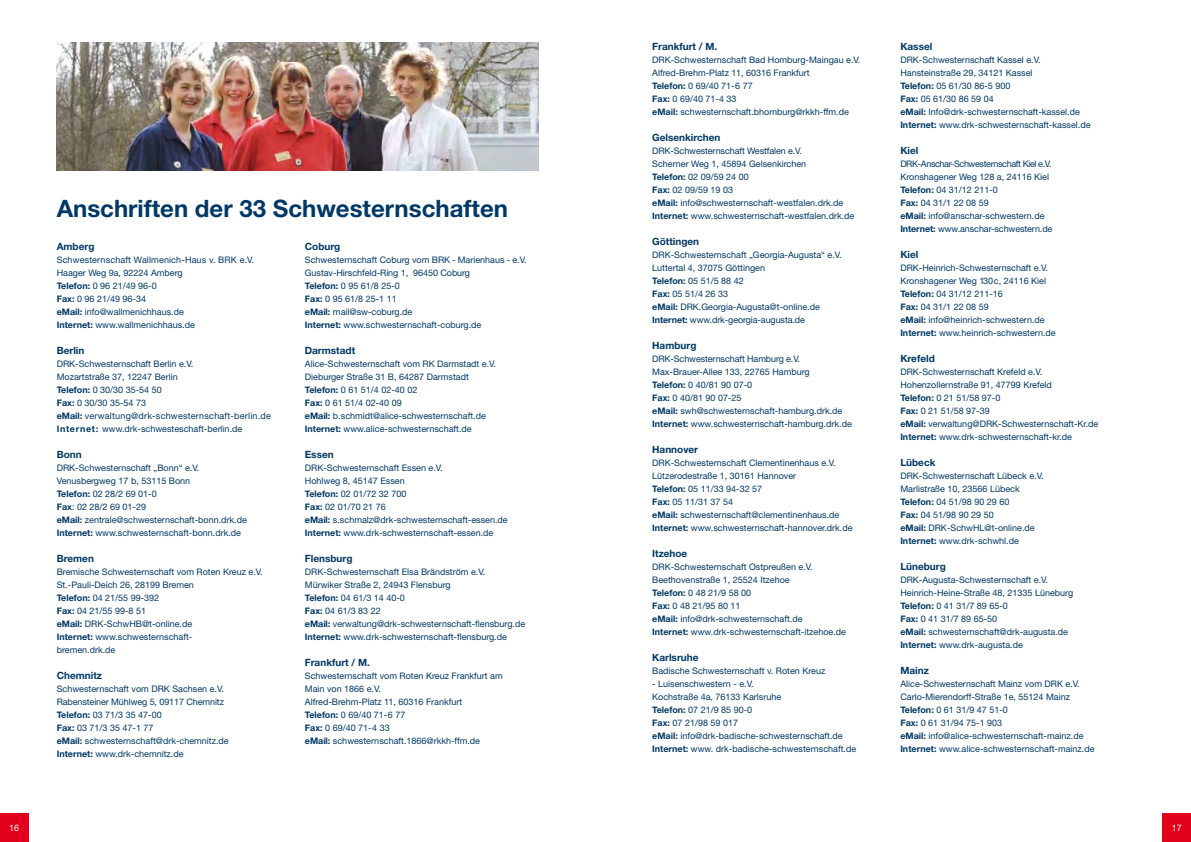
<style>
.page{position:relative;width:1191px;height:842px;background:#fff}
.page>*{position:absolute;margin:0;border:0;box-sizing:border-box;transform-origin:0 0}
.t1{font:700 24px "Helvetica Neue";color:#003867}
.t2{font:700 10px "Helvetica Neue";color:#003867}
.t3{font:9px/13px "Helvetica Neue";color:#003867}
.t4{font:9px "Helvetica Neue";color:#fff}
.s1{font-weight:700}
</style>
<div class="page">
<img style="left:57px;top:43px;width:482px;height:127px">
<div style="left:0;top:814px;width:28px;height:28px;background:#e2001a"></div>
<div style="left:1162px;top:814px;width:29px;height:28px;background:#e2001a"></div>
<h1 class="t1" style="left:57px;top:194px;width:453px">Anschriften der 33 Schwesternschaften</h1>
<p class="t2" style="left:57px;top:240px;width:39px">Amberg</p>
<p class="t3" style="left:57px;top:253px;width:199px">Schwesternschaft Wallmenich-Haus v. BRK e.V.<br>Haager Weg 9a, 92224 Amberg<br><span class="s1">Telefon:</span> 0 96 21/49 96-0<br><span class="s1">Fax:</span> 0 96 21/49 96-34<br><span class="s1">eMail:</span> info@wallmenichhaus.de<br><span class="s1">Internet:</span> www.wallmenichhaus.de</p>
<p class="t2" style="left:57px;top:344px;width:29px">Berlin</p>
<p class="t3" style="left:57px;top:357px;width:216px">DRK-Schwesternschaft Berlin e.V.<br>Mozartstraße 37, 12247 Berlin<br><span class="s1">Telefon:</span> 0 30/30 35-54 50<br><span class="s1">Fax:</span> 0 30/30 35-54 73<br><span class="s1">eMail:</span> verwaltung@drk-schwesternschaft-berlin.de <span class="s1">Internet:</span> www.drk-schwesteschaft-berlin.de</p>
<p class="t2" style="left:57px;top:448px;width:27px">Bonn</p>
<p class="t3" style="left:57px;top:461px;width:192px">DRK-Schwesternschaft „Bonn“ e.V.<br>Venusbergweg 17 b, 53115 Bonn<br><span class="s1">Telefon:</span> 02 28/2 69 01-0<br><span class="s1">Fax</span>: 02 28/2 69 01-29<br><span class="s1">eMail:</span> zentrale@schwesternschaft-bonn.drk.de <span class="s1">Internet:</span> www.schwesternschaft-bonn.drk.de</p>
<p class="t2" style="left:57px;top:552px;width:39px">Bremen</p>
<p class="t3" style="left:57px;top:565px;width:208px">Bremische Schwesternschaft vom Roten Kreuz e.V.<br>St.-Pauli-Deich 26, 28199 Bremen<br><span class="s1">Telefon:</span> 04 21/55 99-392<br><span class="s1">Fax:</span> 04 21/55 99-8 51<br><span class="s1">eMail:</span> DRK-SchwHB@t-online.de<br><span class="s1">Internet:</span> www.schwesternschaft-<br>bremen.drk.de</p>
<p class="t2" style="left:57px;top:669px;width:47px">Chemnitz</p>
<p class="t3" style="left:57px;top:682px;width:174px">Schwesternschaft vom DRK Sachsen e.V.<br>Rabensteiner Mühlweg 5, 09117 Chemnitz <span class="s1">Telefon:</span> 03 71/3 35 47-00<br><span class="s1">Fax:</span> 03 71/3 35 47-1 77<br><span class="s1">eMail:</span> schwesternschaft@drk-chemnitz.de <span class="s1">Internet:</span> www.drk-chemnitz.de</p>
<p class="t2" style="left:305px;top:240px;width:37px">Coburg</p>
<p class="t3" style="left:305px;top:253px;width:223px">Schwesternschaft Coburg vom BRK - Marienhaus - e.V.<br>Gustav-Hirschfeld-Ring 1, 96450 Coburg<br><span class="s1">Telefon:</span> 0 95 61/8 25-0<br><span class="s1">Fax:</span> 0 95 61/8 25-1 11<br><span class="s1">eMail:</span> mail@sw-coburg.de<br><span class="s1">Internet:</span> www.schwesternschaft-coburg.de</p>
<p class="t2" style="left:305px;top:344px;width:52px">Darmstadt</p>
<p class="t3" style="left:305px;top:357px;width:193px">Alice-Schwesternschaft vom RK Darmstadt e.V.<br>Dieburger Straße 31 B, 64287 Darmstadt <span class="s1">Telefon:</span> 0 61 51/4 02-40 02<br><span class="s1">Fax:</span> 0 61 51/4 02-40 09<br><span class="s1">eMail:</span> b.schmidt@alice-schwesternschaft.de <span class="s1">Internet:</span> www.alice-schwesternschaft.de</p>
<p class="t2" style="left:305px;top:448px;width:30px">Essen</p>
<p class="t3" style="left:305px;top:461px;width:204px">DRK-Schwesternschaft Essen e.V.<br>Hohlweg 8, 45147 Essen<br><span class="s1">Telefon:</span> 02 01/72 32 700<br><span class="s1">Fax:</span> 02 01/70 21 76<br><span class="s1">eMail:</span> s.schmalz@drk-schwesternschaft-essen.de <span class="s1">Internet:</span> www.drk-schwesternschaft-essen.de</p>
<p class="t2" style="left:305px;top:552px;width:49px">Flensburg</p>
<p class="t3" style="left:305px;top:565px;width:222px">DRK-Schwesternschaft Elsa Brändström e.V.<br>Mürwiker Straße 2, 24943 Flensburg<br><span class="s1">Telefon:</span> 04 61/3 14 40-0<br><span class="s1">Fax:</span> 04 61/3 83 22<br><span class="s1">eMail:</span> verwaltung@drk-schwesternschaft-flensburg.de <span class="s1">Internet:</span> www.drk-schwesternschaft-flensburg.de</p>
<p class="t2" style="left:305px;top:656px;width:67px">Frankfurt / M.</p>
<p class="t3" style="left:305px;top:669px;width:199px">Schwesternschaft vom Roten Kreuz Frankfurt am<br>Main von 1866 e.V.<br>Alfred-Brehm-Platz 11, 60316 Frankfurt<br><span class="s1">Telefon:</span> 0 69/40 71-6 77<br><span class="s1">Fax:</span> 0 69/40 71-4 33<br><span class="s1">eMail:</span> schwesternschaft.1866@rkkh-ffm.de</p>
<p class="t2" style="left:652px;top:41px;width:67px">Frankfurt / M.</p>
<p class="t3" style="left:652px;top:54px;width:210px">DRK-Schwesternschaft Bad Homburg-Maingau e.V.<br>Alfred-Brehm-Platz 11, 60316 Frankfurt<br><span class="s1">Telefon:</span> 0 69/40 71-6 77<br><span class="s1">Fax:</span> 0 69/40 71-4 33<br><span class="s1">eMail:</span> schwesternschaft.bhomburg@rkkh-ffm.de</p>
<p class="t2" style="left:652px;top:132px;width:70px">Gelsenkirchen</p>
<p class="t3" style="left:652px;top:145px;width:204px">DRK-Schwesternschaft Westfalen e.V.<br>Scherner Weg 1, 45894 Gelsenkirchen<br><span class="s1">Telefon:</span> 02 09/59 24 00<br><span class="s1">Fax:</span> 02 09/59 19 03<br><span class="s1">eMail:</span> info@schwesternschaft-westfalen.drk.de <span class="s1">Internet:</span> www.schwesternschaft-westfalen.drk.de</p>
<p class="t2" style="left:652px;top:236px;width:49px">Göttingen</p>
<p class="t3" style="left:652px;top:249px;width:191px">DRK-Schwesternschaft „Georgia-Augusta“ e.V.<br>Luttertal 4, 37075 Göttingen<br><span class="s1">Telefon:</span> 05 51/5 88 42<br><span class="s1">Fax:</span> 05 51/4 26 33<br><span class="s1">eMail:</span> DRK.Georgia-Augusta@t-online.de <span class="s1">Internet:</span> www.drk-georgia-augusta.de</p>
<p class="t2" style="left:652px;top:340px;width:46px">Hamburg</p>
<p class="t3" style="left:652px;top:353px;width:201px">DRK-Schwesternschaft Hamburg e.V.<br>Max-Brauer-Allee 133, 22765 Hamburg<br><span class="s1">Telefon:</span> 0 40/81 90 07-0<br><span class="s1">Fax:</span> 0 40/81 90 07-25<br><span class="s1">eMail:</span> swh@schwesternschaft-hamburg.drk.de <span class="s1">Internet:</span> www.schwesternschaft-hamburg.drk.de</p>
<p class="t2" style="left:652px;top:444px;width:47px">Hannover</p>
<p class="t3" style="left:652px;top:457px;width:202px">DRK-Schwesternschaft Clementinenhaus e.V.<br>Lützerodestraße 1, 30161 Hannover<br><span class="s1">Telefon:</span> 05 11/33 94-32 57<br><span class="s1">Fax:</span> 05 11/31 37 54<br><span class="s1">eMail:</span> schwesternschaft@clementinenhaus.de <span class="s1">Internet:</span> www.schwesternschaft-hannover.drk.de</p>
<p class="t2" style="left:652px;top:548px;width:37px">Itzehoe</p>
<p class="t3" style="left:652px;top:561px;width:195px">DRK-Schwesternschaft Ostpreußen e.V.<br>Beethovenstraße 1, 25524 Itzehoe<br><span class="s1">Telefon:</span> 0 48 21/9 58 00<br><span class="s1">Fax:</span> 0 48 21/95 80 11<br><span class="s1">eMail:</span> info@drk-schwesternschaft.de<br><span class="s1">Internet:</span> www.drk-schwesternschaft-itzehoe.de</p>
<p class="t2" style="left:652px;top:652px;width:48px">Karlsruhe</p>
<p class="t3" style="left:652px;top:665px;width:175px">Badische Schwesternschaft v. Roten Kreuz</p>
<p class="t3" style="left:652px;top:678px;width:205px">- Luisenschwestern - e.V.<br>Kochstraße 4a, 76133 Karlsruhe<br><span class="s1">Telefon:</span> 07 21/9 85 90-0<br><span class="s1">Fax:</span> 07 21/98 59 017<br><span class="s1">eMail:</span> info@drk-badische-schwesternschaft.de <span class="s1">Internet:</span> www. drk-badische-schwesternschaft.de</p>
<p class="t2" style="left:900px;top:41px;width:34px">Kassel</p>
<p class="t3" style="left:900px;top:54px;width:192px">DRK-Schwesternschaft Kassel e.V.<br>Hansteinstraße 29, 34121 Kassel<br><span class="s1">Telefon:</span> 05 61/30 86-5 900<br><span class="s1">Fax:</span> 05 61/30 86 59 04<br><span class="s1">eMail:</span> Info@drk-schwesternschaft-kassel.de <span class="s1">Internet:</span> www.drk-schwesternschaft-kassel.de</p>
<p class="t2" style="left:900px;top:145px;width:20px">Kiel</p>
<p class="t3" style="left:900px;top:158px;width:154px">DRK-Anschar-Schwesternschaft Kiel e.V.<br>Kronshagener Weg 128 a, 24116 Kiel<br><span class="s1">Telefon:</span> 04 31/12 211-0<br><span class="s1">Fax:</span> 04 31/1 22 08 59<br><span class="s1">eMail:</span> info@anschar-schwestern.de<br><span class="s1">Internet:</span> www.anschar-schwestern.de</p>
<p class="t2" style="left:900px;top:249px;width:20px">Kiel</p>
<p class="t3" style="left:900px;top:262px;width:157px">DRK-Heinrich-Schwesternschaft e.V.<br>Kronshagener Weg 130c, 24116 Kiel<br><span class="s1">Telefon:</span> 04 31/12 211-16<br><span class="s1">Fax:</span> 04 31/1 22 08 59<br><span class="s1">eMail:</span> info@heinrich-schwestern.de<br><span class="s1">Internet:</span> www.heinrich-schwestern.de</p>
<p class="t2" style="left:900px;top:353px;width:36px">Krefeld</p>
<p class="t3" style="left:900px;top:366px;width:200px">DRK-Schwesternschaft Krefeld e.V.<br>Hohenzollernstraße 91, 47799 Krefeld<br><span class="s1">Telefon:</span> 0 21 51/58 97-0<br><span class="s1">Fax:</span> 0 21 51/58 97-39<br><span class="s1">eMail:</span> verwaltung@DRK-Schwesternschaft-Kr.de <span class="s1">Internet:</span> www.drk-schwesternschaft-kr.de</p>
<p class="t2" style="left:900px;top:457px;width:37px">Lübeck</p>
<p class="t3" style="left:900px;top:470px;width:145px">DRK-Schwesternschaft Lübeck e.V.<br>Marlistraße 10, 23566 Lübeck<br><span class="s1">Telefon:</span> 04 51/98 90 29 60<br><span class="s1">Fax:</span> 04 51/98 90 29 50<br><span class="s1">eMail:</span> DRK-SchwHL@t-online.de<br><span class="s1">Internet:</span> www.drk-schwhl.de</p>
<p class="t2" style="left:900px;top:561px;width:47px">Lüneburg</p>
<p class="t3" style="left:900px;top:574px;width:174px">DRK-Augusta-Schwesternschaft e.V.<br>Heinrich-Heine-Straße 48, 21335 Lüneburg <span class="s1">Telefon:</span> 0 41 31/7 89 65-0<br><span class="s1">Fax:</span> 0 41 31/7 89 65-50<br><span class="s1">eMail:</span> schwesternschaft@drk-augusta.de <span class="s1">Internet:</span> www.drk-augusta.de</p>
<p class="t2" style="left:900px;top:665px;width:30px">Mainz</p>
<p class="t3" style="left:900px;top:678px;width:196px">Alice-Schwesternschaft Mainz vom DRK e.V.<br>Carlo-Mierendorff-Straße 1e, 55124 Mainz <span class="s1">Telefon:</span> 0 61 31/9 47 51-0<br><span class="s1">Fax:</span> 0 61 31/94 75-1 903<br><span class="s1">eMail:</span> info@alice-schwesternschaft-mainz.de <span class="s1">Internet:</span> www.alice-schwesternschaft-mainz.de</p>
<p class="t4" style="left:9px;top:823px;width:12px">16</p>
<p class="t4" style="left:1171px;top:823px;width:12px">17</p>
</div>
